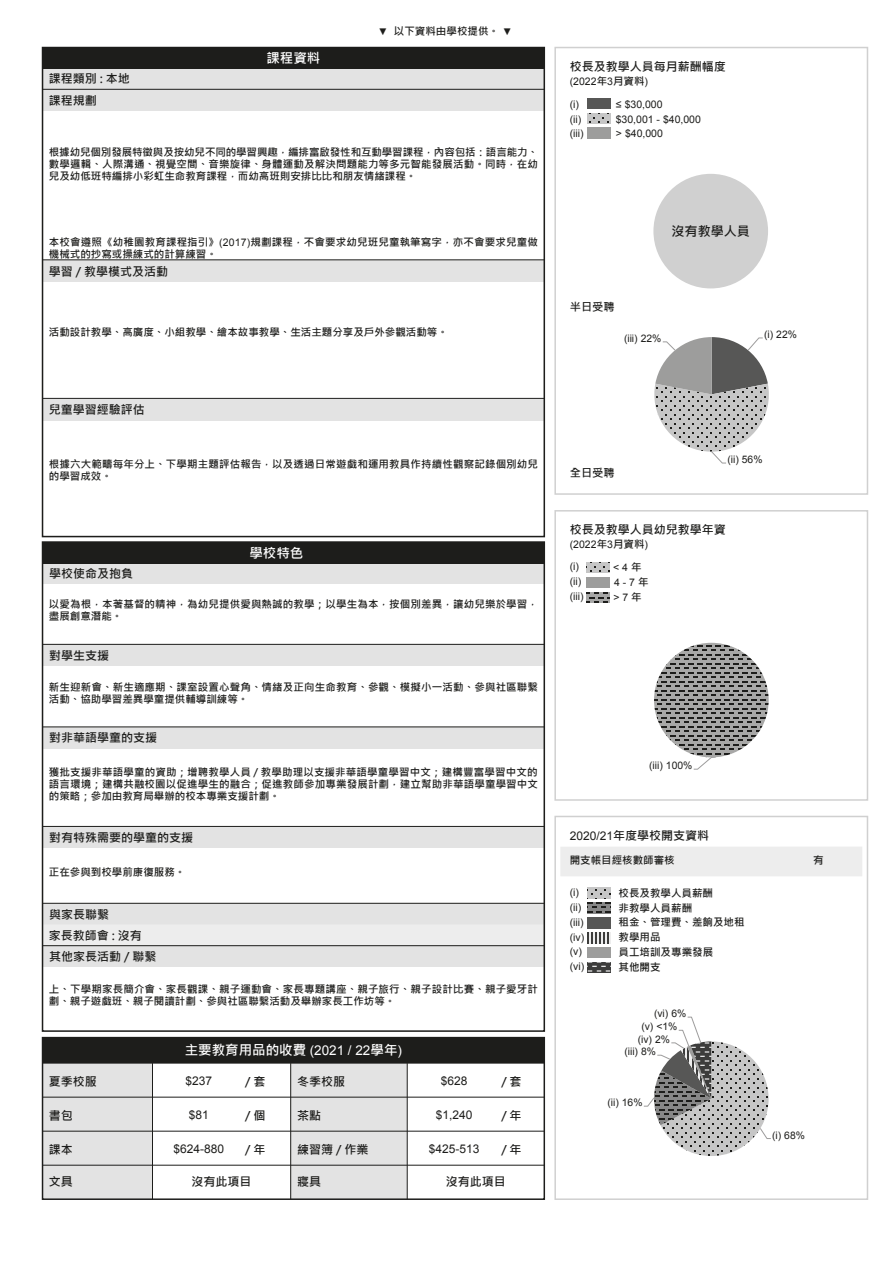
<style>
.page{position:relative;width:893px;height:1263px;background:#fff}
.page>*{position:absolute;margin:0;border:0;box-sizing:border-box;transform-origin:0 0}
.t1{font:700 13.5px "Microsoft Jheng Hei";color:#fff}
.t2{font:700 13.05px "Microsoft Jheng Hei";color:#1d1d1b}
.t3{font:700 12px/20.9px "Microsoft Jheng Hei";color:#1d1d1b}
.t4{font:12px "Arial";color:#1d1d1b}
.t5{font:700 11.25px "Microsoft Jheng Hei";color:#1d1d1b}
.t6{font:700 10.5px/12px "Microsoft Jheng Hei";letter-spacing:.01em;color:#1d1d1b}
.t7{font:10.5px "Arial";color:#1d1d1b}
.t8{font:10.35px "Arial";letter-spacing:-.005em;color:#1d1d1b}
.s1{font-family:"Arial";font-weight:400;font-size:9.75px}
.s2{font-family:"Arial";font-weight:400}
.s3{font-family:"Microsoft Jheng Hei";font-weight:700}
</style>
<div class="page">
<div style="left:560px;top:846px;width:302px;height:30px;background:#ededed"></div>
<img style="left:588px;top:917px;width:22px;height:11px">
<svg style="left:588px;top:962px;width:22px;height:11px"></svg>
<svg style="left:588px;top:932px;width:22px;height:11px"></svg>
<svg style="left:588px;top:903px;width:22px;height:10px"></svg>
<svg style="left:588px;top:888px;width:22px;height:10px"></svg>
<div style="left:554px;top:816px;width:314px;height:384px;border:2px solid #d0d0d0"></div>
<div style="left:554px;top:510px;width:314px;height:291px;border:2px solid #d0d0d0"></div>
<svg style="left:587px;top:592px;width:22px;height:11px"></svg>
<svg style="left:587px;top:562px;width:22px;height:11px"></svg>
<div style="left:554px;top:47px;width:314px;height:448px;border:2px solid #d0d0d0"></div>
<img style="left:587px;top:98px;width:23px;height:11px">
<svg style="left:587px;top:113px;width:23px;height:11px"></svg>
<div style="left:653px;top:174px;width:115px;height:114px;background:#d0d0d0;border-radius:50%"></div>
<svg style="left:654px;top:337px;width:115px;height:127px"></svg>
<svg style="left:654px;top:643px;width:115px;height:127px"></svg>
<svg style="left:643px;top:1016px;width:128px;height:140px"></svg>
<div style="left:291px;top:1063px;width:116px;height:136px;background:#e3e3e3"></div>
<div style="left:43px;top:1063px;width:109px;height:136px;background:#e3e3e3"></div>
<div style="left:42px;top:1037px;width:503px;height:163px;border:2px solid #1d1d1b"></div>
<hr style="left:43px;top:1097px;width:501px;height:1px;background:#1d1d1b">
<hr style="left:43px;top:1165px;width:501px;height:1px;background:#1d1d1b">
<hr style="left:43px;top:1131px;width:501px;height:1px;background:#1d1d1b">
<div style="left:43px;top:1037px;width:501px;height:26px;background:#1d1d1b"></div>
<hr style="left:43px;top:1063px;width:501px;height:1px;background:#1d1d1b">
<hr style="left:152px;top:1063px;width:1px;height:136px;background:#1d1d1b">
<hr style="left:290px;top:1063px;width:1px;height:136px;background:#1d1d1b">
<hr style="left:407px;top:1063px;width:1px;height:136px;background:#1d1d1b">
<div style="left:43px;top:645px;width:501px;height:21px;background:#e3e3e3"></div>
<hr style="left:43px;top:644px;width:501px;height:1px;background:#1d1d1b">
<div style="left:43px;top:903px;width:501px;height:22px;background:#e3e3e3"></div>
<div style="left:43px;top:924px;width:501px;height:22px;background:#ededed"></div>
<hr style="left:43px;top:903px;width:501px;height:1px;background:#1d1d1b">
<div style="left:43px;top:563px;width:501px;height:21px;background:#e3e3e3"></div>
<div style="left:43px;top:542px;width:501px;height:21px;background:#1d1d1b"></div>
<div style="left:43px;top:946px;width:501px;height:21px;background:#e3e3e3"></div>
<hr style="left:43px;top:945px;width:501px;height:1px;background:#1d1d1b">
<div style="left:43px;top:727px;width:501px;height:21px;background:#e3e3e3"></div>
<hr style="left:43px;top:726px;width:501px;height:1px;background:#1d1d1b">
<div style="left:43px;top:826px;width:501px;height:22px;background:#e3e3e3"></div>
<hr style="left:43px;top:826px;width:501px;height:1px;background:#1d1d1b">
<div style="left:42px;top:541px;width:503px;height:491px;border:2px solid #1d1d1b"></div>
<div style="left:43px;top:260px;width:501px;height:21px;background:#e3e3e3"></div>
<hr style="left:43px;top:259px;width:501px;height:1px;background:#1d1d1b">
<div style="left:43px;top:399px;width:501px;height:21px;background:#e3e3e3"></div>
<hr style="left:43px;top:398px;width:501px;height:1px;background:#1d1d1b">
<div style="left:43px;top:89px;width:501px;height:22px;background:#e3e3e3"></div>
<div style="left:43px;top:68px;width:501px;height:21px;background:#e3e3e3"></div>
<hr style="left:43px;top:89px;width:501px;height:1px;background:#1d1d1b">
<div style="left:43px;top:48px;width:501px;height:21px;background:#1d1d1b"></div>
<div style="left:42px;top:47px;width:503px;height:490px;border:2px solid #1d1d1b"></div>
<p class="t3" style="left:49px;top:69px;width:83px">課程類別 : 本地</p>
<p class="t3" style="left:49px;top:90px;width:50px">課程規劃</p>
<p class="t1" style="left:266px;top:50px;width:55px">課程資料</p>
<p class="t6" style="left:378px;top:25px;width:135px"><span class="s1">▼</span> 以下資料由學校提供。 <span class="s1">▼</span></p>
<p class="t6" style="left:49px;top:146px;width:491px;text-align:justify">根據幼兒個別發展特徵與及按幼兒不同的學習興趣，編排富啟發性和互動學習課程，內容包括：語言能力、數學邏輯、人際溝通、視覺空間、音樂旋律、身體運動及解決問題能力等多元智能發展活動。同時，在幼兒及幼低班特編排小彩虹生命教育課程，而幼高班則安排比比和朋友情緒課程。</p>
<p class="t6" style="left:49px;top:236px;width:490px">本校會遵照《幼稚園教育課程指引》<span class="s2">(2017)</span>規劃課程，不會要求幼兒班兒童執筆寫字，亦不會要求兒童做機械式的抄寫或操練式的計算練習。</p>
<p class="t3" style="left:49px;top:261px;width:121px">學習 / 教學模式及活動</p>
<p class="t6" style="left:49px;top:326px;width:401px">活動設計教學、高廣度、小組教學、繪本故事教學、生活主題分享及戶外參觀活動等。</p>
<p class="t3" style="left:49px;top:399px;width:98px">兒童學習經驗評估</p>
<p class="t6" style="left:49px;top:458px;width:491px">根據六大範疇每年分上、下學期主題評估報告，以及透過日常遊戲和運用教具作持續性觀察記錄個別幼兒的學習成效。</p>
<p class="t3" style="left:49px;top:563px;width:85px">學校使命及抱負</p>
<p class="t1" style="left:249px;top:545px;width:55px">學校特色</p>
<p class="t6" style="left:49px;top:598px;width:491px">以愛為根，本著基督的精神，為幼兒提供愛與熱誠的教學；以學生為本，按個別差異，讓幼兒樂於學習，盡展創意潛能。</p>
<p class="t3" style="left:49px;top:645px;width:62px">對學生支援</p>
<p class="t6" style="left:49px;top:681px;width:491px">新生迎新會、新生適應期、課室設置心聲角、情緒及正向生命教育、參觀、模擬小一活動、參與社區聯繫活動、協助學習差異學童提供輔導訓練等。</p>
<p class="t3" style="left:49px;top:727px;width:109px">對非華語學童的支援</p>
<p class="t6" style="left:49px;top:766px;width:491px;text-align:justify">獲批支援非華語學童的資助；增聘教學人員 / 教學助理以支援非華語學童學習中文；建構豐富學習中文的語言環境；建構共融校園以促進學生的融合；促進教師參加專業發展計劃，建立幫助非華語學童學習中文的策略；參加由教育局舉辦的校本專業支援計劃。</p>
<p class="t3" style="left:49px;top:827px;width:145px">對有特殊需要的學童的支援</p>
<p class="t6" style="left:49px;top:866px;width:138px">正在參與到校學前康復服務。</p>
<p class="t3" style="left:49px;top:904px;width:95px">與家長聯繫<br>家長教師會 : 沒有</p>
<p class="t3" style="left:49px;top:946px;width:109px">其他家長活動 / 聯繫</p>
<p class="t6" style="left:49px;top:983px;width:491px">上、下學期家長簡介會、家長觀課、親子運動會、家長專題講座、親子旅行、親子設計比賽、親子愛牙計劃、親子遊戲班、親子閱讀計劃、參與社區聯繫活動及舉辦家長工作坊等。</p>
<p class="t1" style="left:185px;top:1042px;width:219px">主要教育用品的收費 <span class="s2">(2021 / 22</span>學年<span class="s2">)</span></p>
<p class="t3" style="left:49px;top:1071px;width:50px">夏季校服</p>
<p class="t3" style="left:297px;top:1071px;width:49px">冬季校服</p>
<p class="t3" style="left:49px;top:1105px;width:25px">書包</p>
<p class="t3" style="left:297px;top:1105px;width:25px">茶點</p>
<p class="t3" style="left:49px;top:1139px;width:25px">課本</p>
<p class="t3" style="left:297px;top:1139px;width:73px">練習簿 / 作業</p>
<p class="t3" style="left:49px;top:1171px;width:25px">文具</p>
<p class="t3" style="left:297px;top:1171px;width:25px">寢具</p>
<p class="t3" style="left:245px;top:1071px;width:22px">/ 套</p>
<p class="t3" style="left:245px;top:1105px;width:22px">/ 個</p>
<p class="t3" style="left:245px;top:1139px;width:22px">/ 年</p>
<p class="t3" style="left:501px;top:1139px;width:22px">/ 年</p>
<p class="t3" style="left:501px;top:1071px;width:22px">/ 套</p>
<p class="t4" style="left:186px;top:1073px;width:28px">$237</p>
<p class="t4" style="left:189px;top:1107px;width:22px">$81</p>
<p class="t4" style="left:174px;top:1141px;width:52px">$624-880</p>
<p class="t4" style="left:441px;top:1073px;width:28px">$628</p>
<p class="t3" style="left:501px;top:1105px;width:22px">/ 年</p>
<p class="t4" style="left:436px;top:1107px;width:38px">$1,240</p>
<p class="t4" style="left:429px;top:1141px;width:52px">$425-513</p>
<p class="t3" style="left:192px;top:1171px;width:61px">沒有此項目</p>
<p class="t3" style="left:446px;top:1171px;width:61px">沒有此項目</p>
<p class="t3" style="left:570px;top:56px;width:157px">校長及教學人員每月薪酬幅度</p>
<p class="t7" style="left:570px;top:74px;width:80px">(2022<span class="s3">年</span>3<span class="s3">月資料</span>)</p>
<p class="t7" style="left:570px;top:97px;width:11px">(i)</p>
<p class="t7" style="left:616px;top:97px;width:48px">≤ $30,000</p>
<p class="t7" style="left:570px;top:127px;width:15px">(iii)</p>
<p class="t7" style="left:616px;top:127px;width:48px">&gt; $40,000</p>
<p class="t7" style="left:570px;top:112px;width:13px">(ii)</p>
<p class="t7" style="left:616px;top:112px;width:87px">$30,001 - $40,000</p>
<p class="t2" style="left:671px;top:223px;width:80px">沒有教學人員</p>
<p class="t5" style="left:570px;top:300px;width:46px">半日受聘</p>
<p class="t8" style="left:624px;top:331px;width:39px">(iii) 22%</p>
<p class="t8" style="left:764px;top:328px;width:34px">(i) 22%</p>
<p class="t5" style="left:570px;top:466px;width:46px">全日受聘</p>
<p class="t8" style="left:727px;top:453px;width:37px">(ii) 56%</p>
<p class="t3" style="left:570px;top:519px;width:157px">校長及教學人員幼兒教學年資</p>
<p class="t7" style="left:570px;top:537px;width:80px">(2022<span class="s3">年</span>3<span class="s3">月資料</span>)</p>
<p class="t7" style="left:570px;top:575px;width:13px">(ii)</p>
<p class="t7" style="left:614px;top:575px;width:36px">4 - 7 <span class="s3">年</span></p>
<p class="t7" style="left:570px;top:590px;width:15px">(iii)</p>
<p class="t7" style="left:613px;top:590px;width:30px">&gt; 7 <span class="s3">年</span></p>
<p class="t7" style="left:570px;top:560px;width:11px">(i)</p>
<p class="t7" style="left:613px;top:560px;width:30px">&lt; 4 <span class="s3">年</span></p>
<p class="t8" style="left:649px;top:759px;width:45px">(iii) 100%</p>
<p class="t3" style="left:570px;top:825px;width:141px"><span class="s2">2020/21</span>年度學校開支資料</p>
<p class="t6" style="left:570px;top:854px;width:106px">開支帳目經核數師審核</p>
<p class="t7" style="left:570px;top:885px;width:11px">(i)</p>
<p class="t6" style="left:619px;top:887px;width:96px">校長及教學人員薪酬</p>
<p class="t7" style="left:570px;top:900px;width:13px">(ii)</p>
<p class="t6" style="left:619px;top:902px;width:75px">非教學人員薪酬</p>
<p class="t7" style="left:570px;top:915px;width:15px">(iii)</p>
<p class="t6" style="left:619px;top:916px;width:127px">租金、管理費、差餉及地租</p>
<p class="t7" style="left:570px;top:945px;width:14px">(v)</p>
<p class="t6" style="left:619px;top:946px;width:96px">員工培訓及專業發展</p>
<p class="t7" style="left:570px;top:959px;width:16px">(vi)</p>
<p class="t6" style="left:619px;top:961px;width:43px">其他開支</p>
<p class="t7" style="left:570px;top:930px;width:16px">(iv)</p>
<p class="t6" style="left:619px;top:931px;width:43px">教學用品</p>
<p class="t8" style="left:654px;top:1007px;width:34px">(vi) 6%</p>
<p class="t8" style="left:641px;top:1020px;width:37px">(v) &lt;1%</p>
<p class="t8" style="left:638px;top:1032px;width:34px">(iv) 2%</p>
<p class="t8" style="left:624px;top:1045px;width:33px">(iii) 8%</p>
<p class="t8" style="left:607px;top:1096px;width:37px">(ii) 16%</p>
<p class="t6" style="left:813px;top:854px;width:12px">有</p>
<p class="t8" style="left:772px;top:1128px;width:34px">(i) 68%</p>
</div>
